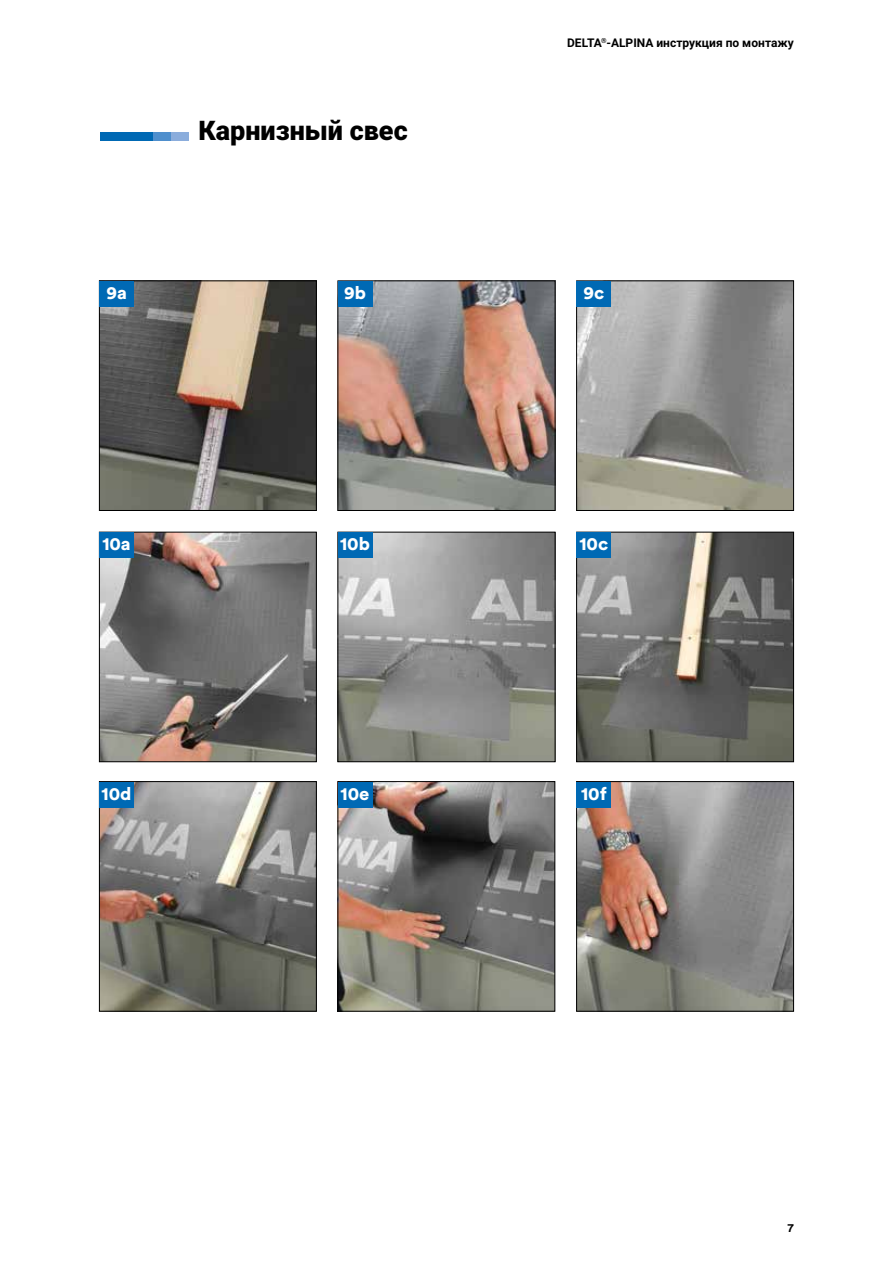
<style>
.page{position:relative;width:893px;height:1263px;background:#fff}
.page>*{position:absolute;margin:0;border:0;box-sizing:border-box;transform-origin:0 0}
.t1{font:900 27px "Roboto";color:#000}
.t2{font:900 18px "Circular XX";color:#fff}
.t3{font:700 12px "Roboto";color:#000}
.t4{font:700 12px "Circular XX";color:#000}
</style>
<div class="page">
<img style="left:578px;top:534px;width:214px;height:226px">
<div style="left:576px;top:532px;width:218px;height:230px;border:1px solid #000"></div>
<div style="left:577px;top:532px;width:34px;height:26px;background:#0069b4"></div>
<img style="left:101px;top:534px;width:214px;height:226px">
<div style="left:99px;top:532px;width:218px;height:230px;border:1px solid #000"></div>
<div style="left:100px;top:532px;width:34px;height:26px;background:#0069b4"></div>
<img style="left:340px;top:534px;width:213px;height:226px">
<div style="left:338px;top:532px;width:217px;height:230px;border:1px solid #000"></div>
<div style="left:338px;top:532px;width:34px;height:26px;background:#0069b4"></div>
<img style="left:101px;top:783px;width:214px;height:226px">
<div style="left:99px;top:781px;width:218px;height:230px;border:1px solid #000"></div>
<div style="left:100px;top:782px;width:34px;height:25px;background:#0069b4"></div>
<img style="left:340px;top:783px;width:213px;height:226px">
<div style="left:338px;top:781px;width:217px;height:230px;border:1px solid #000"></div>
<div style="left:338px;top:782px;width:34px;height:25px;background:#0069b4"></div>
<img style="left:578px;top:783px;width:214px;height:226px">
<div style="left:576px;top:781px;width:218px;height:230px;border:1px solid #000"></div>
<div style="left:577px;top:782px;width:34px;height:25px;background:#0069b4"></div>
<img style="left:578px;top:283px;width:214px;height:226px">
<div style="left:576px;top:281px;width:218px;height:230px;border:1px solid #000"></div>
<div style="left:577px;top:281px;width:34px;height:26px;background:#0069b4"></div>
<img style="left:101px;top:283px;width:214px;height:226px">
<div style="left:99px;top:281px;width:218px;height:230px;border:1px solid #000"></div>
<div style="left:100px;top:281px;width:34px;height:26px;background:#0069b4"></div>
<img style="left:340px;top:283px;width:213px;height:226px">
<div style="left:338px;top:281px;width:217px;height:230px;border:1px solid #000"></div>
<div style="left:338px;top:281px;width:34px;height:26px;background:#0069b4"></div>
<div style="left:100px;top:132px;width:53px;height:8px;background:#0069b4"></div>
<div style="left:153px;top:132px;width:18px;height:8px;background:#4f8fcd"></div>
<div style="left:171px;top:132px;width:17px;height:8px;background:#8baddc"></div>
<h1 class="t1" style="left:198px;top:112px;width:211px">Карнизный свес</h1>
<p class="t3" style="left:567px;top:34px;width:228px">DELTA<sup>®</sup>-ALPINA инструкция по монтажу</p>
<h2 class="t2" style="left:106px;top:280px;width:22px">9a</h2>
<h2 class="t2" style="left:344px;top:280px;width:23px">9b</h2>
<h2 class="t2" style="left:583px;top:280px;width:22px">9c</h2>
<h2 class="t2" style="left:102px;top:531px;width:30px">10a</h2>
<h2 class="t2" style="left:340px;top:531px;width:31px">10b</h2>
<h2 class="t2" style="left:579px;top:531px;width:30px">10c</h2>
<h2 class="t2" style="left:102px;top:781px;width:31px">10d</h2>
<h2 class="t2" style="left:341px;top:781px;width:30px">10e</h2>
<h2 class="t2" style="left:581px;top:781px;width:27px">10f</h2>
<p class="t4" style="left:787px;top:1219px;width:8px">7</p>
</div>
